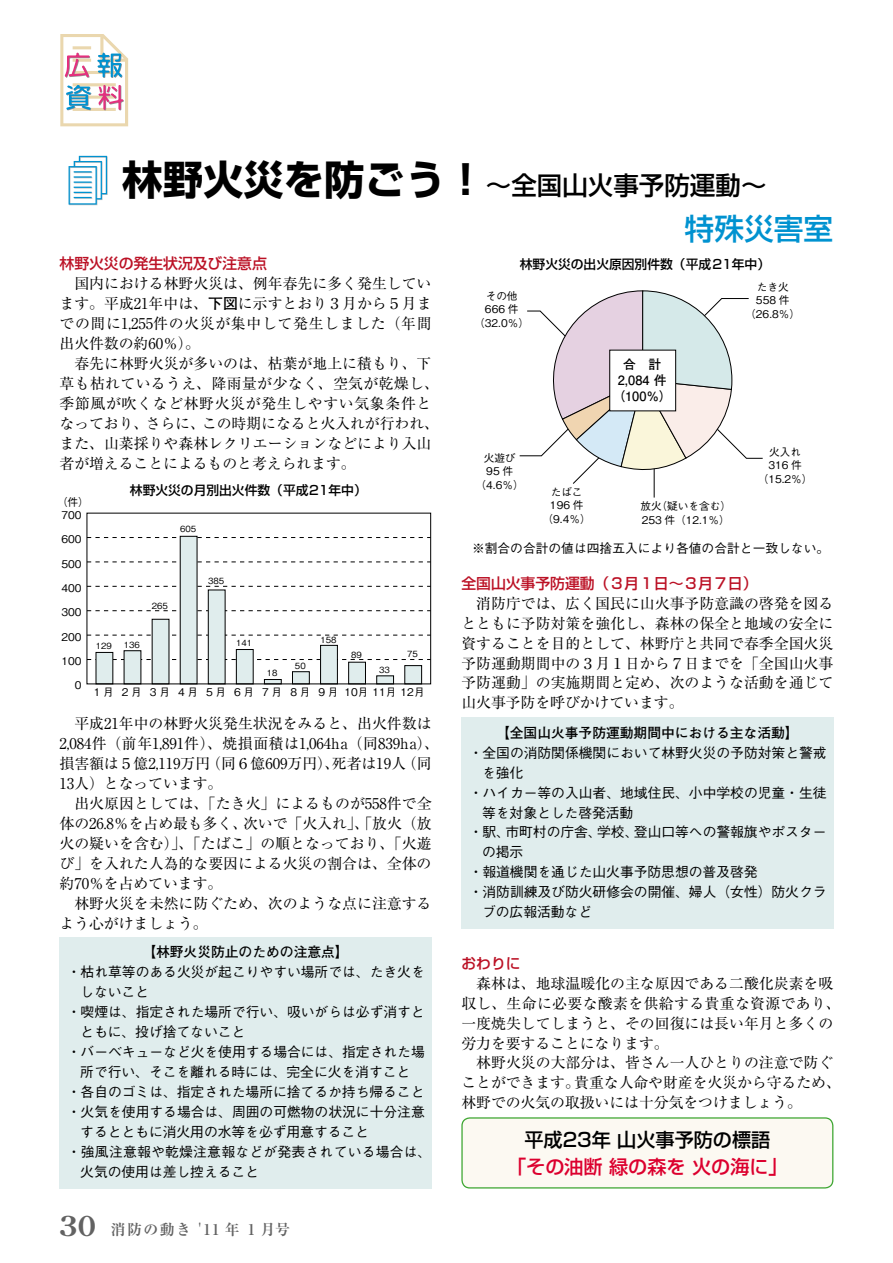
<style>
.page{position:relative;width:893px;height:1263px;background:#fff}
.page>*{position:absolute;margin:0;border:0;box-sizing:border-box;transform-origin:0 0}
.t1{font:500 29.7px "Shin Go Pro";color:#0092d0}
.t2{font:500 25.5px "Shin Go Pro";color:#000}
.t3{font:500 19.2px "Shin Go Pro";color:#dc002e}
.t4{font:500 19.2px "Shin Go Pro";color:#000}
.t5{font:14.85px/20px "Ryumin Pro";color:#000}
.t6{font:500 14.85px "Shin Go Pro";letter-spacing:-.005em;color:#bb1125}
.t7{font:700 14.85px "Ryumin Pro";letter-spacing:.1em;color:#626262}
.t8{font:500 13.8px "Gothic BBB Pro";letter-spacing:-.005em;color:#000}
.t9{font:700 13.8px "Futo Go B101 Pro";letter-spacing:-.005em;color:#000}
.t10{font:500 13.8px "Gothic BBB Pro";letter-spacing:.015em;color:#000}
.t11{font:500 12.75px "Shin Go Pro";color:#000}
.t12{font:500 12.75px "Gothic BBB Pro";color:#000}
.t13{font:700 12.75px/15.9px "Futo Go B101 Pro";color:#000;text-align:center}
.t14{font:500 10.65px/13.8px "Gothic BBB Pro";color:#000;text-align:center}
.t15{font:500 10.65px "Gothic BBB Pro";letter-spacing:.25em;color:#000}
.t16{font:500 8.55px "Gothic BBB Pro";color:#000}
.s1{font-weight:700;font-size:40.35px}
.s2{font-family:"Futo Go B101 Pro";font-weight:700}
.s3{font-family:"Century Old Style";font-size:27.6px}
</style>
<div class="page">
<svg style="left:60px;top:34px;width:68px;height:92px"></svg>
<svg style="left:69px;top:156px;width:39px;height:49px"></svg>
<div style="left:60px;top:937px;width:372px;height:251px;background:#e0eded"></div>
<div style="left:461px;top:717px;width:372px;height:212px;background:#e0eded"></div>
<div style="left:462px;top:1118px;width:371px;height:70px;background:#fcf9f2;border-radius:8px"></div>
<div style="left:461px;top:1117px;width:372px;height:71px;border:1px solid #3fa733;border-radius:8px"></div>
<svg style="left:89px;top:537px;width:340px;height:1px"></svg>
<svg style="left:89px;top:562px;width:340px;height:1px"></svg>
<svg style="left:89px;top:586px;width:340px;height:1px"></svg>
<svg style="left:89px;top:610px;width:340px;height:1px"></svg>
<svg style="left:89px;top:635px;width:340px;height:1px"></svg>
<svg style="left:89px;top:659px;width:340px;height:1px"></svg>
<div style="left:405px;top:666px;width:17px;height:18px;background:#e0eded"></div>
<div style="left:405px;top:665px;width:17px;height:19px;border:1px solid #000"></div>
<div style="left:377px;top:676px;width:17px;height:8px;background:#e0eded"></div>
<div style="left:376px;top:676px;width:18px;height:8px;border:1px solid #000"></div>
<div style="left:349px;top:662px;width:16px;height:22px;background:#e0eded"></div>
<div style="left:348px;top:662px;width:18px;height:22px;border:1px solid #000"></div>
<div style="left:321px;top:645px;width:16px;height:39px;background:#e0eded"></div>
<div style="left:320px;top:645px;width:18px;height:39px;border:1px solid #000"></div>
<div style="left:292px;top:672px;width:17px;height:12px;background:#e0eded"></div>
<div style="left:292px;top:671px;width:18px;height:13px;border:1px solid #000"></div>
<div style="left:264px;top:679px;width:17px;height:5px;background:#e0eded"></div>
<div style="left:264px;top:679px;width:17px;height:5px;border:1px solid #000"></div>
<div style="left:236px;top:649px;width:17px;height:35px;background:#e0eded"></div>
<div style="left:236px;top:649px;width:17px;height:35px;border:1px solid #000"></div>
<div style="left:208px;top:590px;width:17px;height:94px;background:#e0eded"></div>
<div style="left:208px;top:590px;width:17px;height:94px;border:1px solid #000"></div>
<div style="left:180px;top:536px;width:17px;height:148px;background:#e0eded"></div>
<div style="left:152px;top:619px;width:17px;height:65px;background:#e0eded"></div>
<div style="left:124px;top:651px;width:17px;height:33px;background:#e0eded"></div>
<div style="left:96px;top:652px;width:17px;height:32px;background:#e0eded"></div>
<div style="left:87px;top:513px;width:344px;height:171px;border:1px solid #000"></div>
<hr style="left:654px;top:462px;width:1px;height:35px;background:#000">
<svg style="left:519px;top:290px;width:244px;height:194px"></svg>
<div style="left:610px;top:350px;width:66px;height:61px;background:#fff"></div>
<div style="left:609px;top:350px;width:67px;height:61px;border:1px solid #000"></div>
<h2 class="t2" style="left:122px;top:164px;width:646px"><span class="s1">林野火災を防ごう！</span>～全国山火事予防運動～</h2>
<p class="t6" style="left:60px;top:251px;width:209px">林野火災の発生状況及び注意点</p>
<p class="t5" style="left:60px;top:273px;width:374px;text-align:justify;text-indent:15px">国内における林野火災は、例年春先に多く発生しています。平成21年中は、<span class="s2">下図</span>に示すとおり３月から５月までの間に1,255件の火災が集中して発生しました（年間出火件数の約60％）。</p>
<p class="t5" style="left:60px;top:352px;width:381px;text-indent:15px">春先に林野火災が多いのは、枯葉が地上に積もり、下草も枯れているうえ、降雨量が少なく、空気が乾燥し、季節風が吹くなど林野火災が発生しやすい気象条件となっており、さらに、この時期になると火入れが行われ、また、山菜採りや森林レクリエーションなどにより入山者が増えることによるものと考えられます。</p>
<p class="t14" style="left:57px;top:494px;width:33px">（件）</p>
<p class="t14" style="left:61px;top:506px;width:22px">700</p>
<p class="t14" style="left:61px;top:531px;width:22px">600</p>
<p class="t14" style="left:61px;top:555px;width:22px">500</p>
<p class="t14" style="left:61px;top:580px;width:22px">400</p>
<p class="t14" style="left:61px;top:604px;width:22px">300</p>
<p class="t14" style="left:61px;top:628px;width:22px">200</p>
<p class="t14" style="left:61px;top:653px;width:22px">100</p>
<p class="t14" style="left:75px;top:677px;width:8px">0</p>
<p class="t11" style="left:130px;top:479px;width:238px">林野火災の月別出火件数（平成21年中）</p>
<p class="t16" style="left:180px;top:522px;width:18px">605</p>
<p class="t16" style="left:152px;top:599px;width:18px">265</p>
<p class="t16" style="left:96px;top:639px;width:18px">129</p>
<p class="t16" style="left:124px;top:637px;width:18px">136</p>
<p class="t16" style="left:208px;top:574px;width:18px">385</p>
<p class="t16" style="left:236px;top:636px;width:18px">141</p>
<p class="t16" style="left:267px;top:666px;width:12px">18</p>
<p class="t16" style="left:295px;top:659px;width:12px">50</p>
<p class="t16" style="left:320px;top:633px;width:18px">158</p>
<p class="t16" style="left:351px;top:647px;width:12px">89</p>
<p class="t16" style="left:379px;top:662px;width:12px">33</p>
<p class="t16" style="left:407px;top:647px;width:12px">75</p>
<p class="t14" style="left:94px;top:683px;width:21px">1月</p>
<p class="t15" style="left:122px;top:683px;width:304px">2月 3月 4月 5月 6月 7月 8月 9月 10月 11月 12月</p>
<p class="t5" style="left:60px;top:712px;width:381px;text-indent:15px">平成21年中の林野火災発生状況をみると、出火件数は<br>2,084件（前年1,891件）、焼損面積は1,064ha（同839ha）、損害額は５億2,119万円（同６億609万円）、死者は19人（同<br>13人）となっています。</p>
<p class="t5" style="left:60px;top:792px;width:374px;text-align:justify;text-indent:15px">出火原因としては、「たき火」によるものが558件で全体の26.8％を占め最も多く、次いで「火入れ」、「放火（放火の疑いを含む）」、「たばこ」の順となっており、「火遊び」を入れた人為的な要因による火災の割合は、全体の約70％を占めています。</p>
<p class="t5" style="left:60px;top:892px;width:373px;text-indent:15px">林野火災を未然に防ぐため、次のような点に注意するよう心がけましょう。</p>
<p class="t9" style="left:142px;top:941px;width:208px">【林野火災防止のための注意点】</p>
<p class="t8" style="left:67px;top:961px;width:359px">・枯れ草等のある火災が起こりやすい場所では、たき火を</p>
<p class="t8" style="left:80px;top:981px;width:70px">しないこと</p>
<p class="t8" style="left:67px;top:1001px;width:359px">・喫煙は、指定された場所で行い、吸いがらは必ず消すと</p>
<p class="t8" style="left:80px;top:1021px;width:167px">ともに、投げ捨てないこと</p>
<p class="t8" style="left:67px;top:1041px;width:359px">・バーベキューなど火を使用する場合には、指定された場</p>
<p class="t8" style="left:80px;top:1061px;width:332px">所で行い、そこを離れる時には、完全に火を消すこと</p>
<p class="t8" style="left:67px;top:1081px;width:359px">・各自のゴミは、指定された場所に捨てるか持ち帰ること</p>
<p class="t8" style="left:67px;top:1100px;width:359px">・火気を使用する場合は、周囲の可燃物の状況に十分注意</p>
<p class="t8" style="left:80px;top:1120px;width:290px">するとともに消火用の水等を必ず用意すること</p>
<p class="t10" style="left:67px;top:1140px;width:366px">・強風注意報や乾燥注意報などが発表されている場合は、</p>
<p class="t8" style="left:80px;top:1160px;width:180px">火気の使用は差し控えること</p>
<p class="t7" style="left:60px;top:1218px;width:232px"><span class="s3">30</span> 消防の動き '11 年 1 月号</p>
<h1 class="t1" style="left:685px;top:204px;width:150px">特殊災害室</h1>
<p class="t11" style="left:520px;top:254px;width:252px">林野火災の出火原因別件数（平成21年中）</p>
<p class="t14" style="left:745px;top:278px;width:56px">たき火<br>558 件（26.8％）</p>
<p class="t14" style="left:474px;top:287px;width:56px">その他<br>666 件（32.0％）</p>
<p class="t14" style="left:476px;top:449px;width:50px">火遊び<br>95 件（4.6％）</p>
<p class="t14" style="left:543px;top:483px;width:50px">たばこ<br>196 件（9.4％）</p>
<p class="t13" style="left:612px;top:355px;width:61px">合　計<br>2,084 件（100％）</p>
<p class="t14" style="left:641px;top:498px;width:92px;text-align:left">放火（疑いを含む）<br>253 件（12.1％）</p>
<p class="t14" style="left:758px;top:443px;width:56px">火入れ<br>316 件（15.2％）</p>
<p class="t12" style="left:472px;top:538px;width:359px">※割合の合計の値は四捨五入により各値の合計と一致しない。</p>
<p class="t6" style="left:461px;top:571px;width:298px">全国山火事予防運動（３月１日～３月７日）</p>
<p class="t5" style="left:461px;top:592px;width:373px;text-align:justify;text-indent:15px">消防庁では、広く国民に山火事予防意識の啓発を図るとともに予防対策を強化し、森林の保全と地域の安全に資することを目的として、林野庁と共同で春季全国火災予防運動期間中の３月１日から７日までを「全国山火事予防運動」の実施期間と定め、次のような活動を通じて山火事予防を呼びかけています。</p>
<p class="t9" style="left:496px;top:721px;width:304px">【全国山火事予防運動期間中における主な活動】</p>
<p class="t8" style="left:469px;top:741px;width:359px">・全国の消防関係機関において林野火災の予防対策と警戒</p>
<p class="t8" style="left:482px;top:761px;width:43px">を強化</p>
<p class="t8" style="left:469px;top:781px;width:359px">・ハイカー等の入山者、地域住民、小中学校の児童・生徒</p>
<p class="t8" style="left:482px;top:801px;width:153px">等を対象とした啓発活動</p>
<p class="t8" style="left:469px;top:821px;width:359px">・駅、市町村の庁舎、学校、登山口等への警報旗やポスター</p>
<p class="t8" style="left:482px;top:841px;width:43px">の掲示</p>
<p class="t8" style="left:469px;top:861px;width:290px">・報道機関を通じた山火事予防思想の普及啓発</p>
<p class="t8" style="left:469px;top:881px;width:359px">・消防訓練及び防火研修会の開催、婦人（女性）防火クラ</p>
<p class="t8" style="left:482px;top:901px;width:112px">ブの広報活動など</p>
<p class="t6" style="left:461px;top:951px;width:61px">おわりに</p>
<p class="t5" style="left:461px;top:972px;width:381px;text-indent:15px">森林は、地球温暖化の主な原因である二酸化炭素を吸収し、生命に必要な酸素を供給する貴重な資源であり、一度焼失してしまうと、その回復には長い年月と多くの労力を要することになります。</p>
<p class="t5" style="left:461px;top:1052px;width:381px;text-indent:15px">林野火災の大部分は、皆さん一人ひとりの注意で防ぐことができます。貴重な人命や財産を火災から守るため、林野での火気の取扱いには十分気をつけましょう。</p>
<p class="t4" style="left:524px;top:1124px;width:247px">平成23年 山火事予防の標語</p>
<p class="t3" style="left:507px;top:1150px;width:282px">「その油断 緑の森を 火の海に」</p>
</div>
